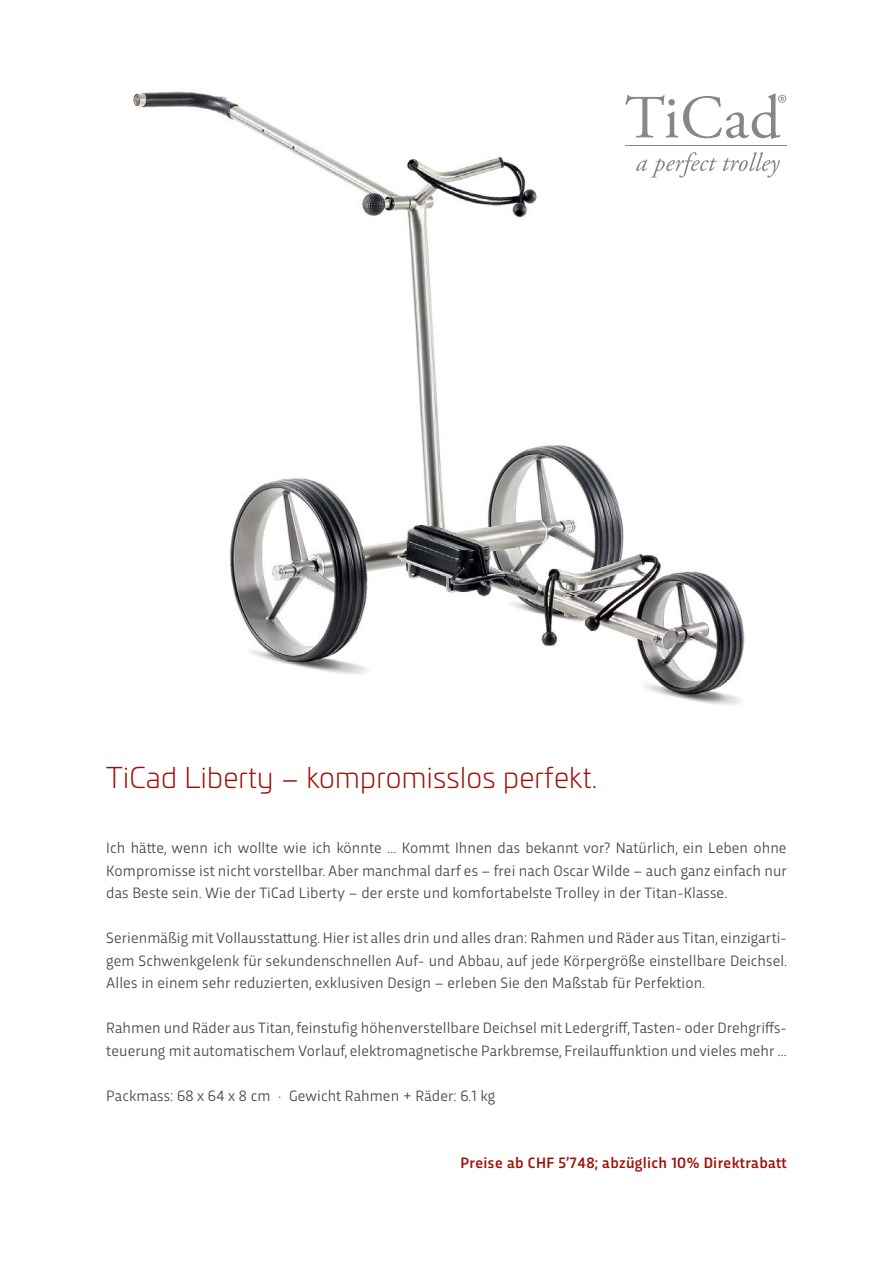
<style>
.page{position:relative;width:893px;height:1263px;background:#fff}
.page>*{position:absolute;margin:0;border:0;box-sizing:border-box;transform-origin:0 0}
.t1{font:300 28.5px "Univia Pro";letter-spacing:.01em;color:#9c1006}
.t2{font:15.75px/22.5px "Trasandina";letter-spacing:.005em;color:#4a4a49;text-align:justify}
.t3{font:500 15.75px "Trasandina";letter-spacing:.02em;color:#9c1006}
</style>
<div class="page">
<img style="left:133px;top:91px;width:612px;height:614px">
<svg style="left:636px;top:152px;width:81px;height:26px"></svg>
<svg style="left:723px;top:152px;width:57px;height:26px"></svg>
<svg style="left:625px;top:94px;width:161px;height:45px"></svg>
<hr style="left:625px;top:145px;width:161px;height:1px;background:#878787">
<h1 class="t1" style="left:106px;top:757px;width:493px">TiCad Liberty – kompromisslos perfekt.</h1>
<p class="t2" style="left:106px;top:835px;width:682px">Ich hätte, wenn ich wollte wie ich könnte … Kommt Ihnen das bekannt vor? Natürlich, ein Leben ohne Kompromisse ist nicht vorstellbar. Aber manchmal darf es – frei nach Oscar Wilde – auch ganz einfach nur das Beste sein. Wie der TiCad Liberty – der erste und komfortabelste Trolley in der Titan-Klasse.</p>
<p class="t2" style="left:106px;top:925px;width:683px">Serienmäßig mit Vollausstattung. Hier ist alles drin und alles dran: Rahmen und Räder aus Titan, einzigarti&shy;gem Schwenkgelenk für sekundenschnellen Auf- und Abbau, auf jede Körpergröße einstellbare Deichsel.<br>Alles in einem sehr reduzierten, exklusiven Design – erleben Sie den Maßstab für Perfektion.</p>
<p class="t2" style="left:106px;top:1015px;width:682px">Rahmen und Räder aus Titan, feinstufig höhenverstellbare Deichsel mit Ledergriff, Tasten- oder Drehgriffs&shy;teuerung mit automatischem Vorlauf, elektromagnetische Parkbremse, Freilauffunktion und vieles mehr …</p>
<p class="t2" style="left:106px;top:1083px;width:390px">Packmass: 68 x 64 x 8 cm · Gewicht Rahmen + Räder: 6.1 kg</p>
<p class="t3" style="left:461px;top:1151px;width:328px">Preise ab CHF 5’748; abzüglich 10% Direktrabatt</p>
</div>
